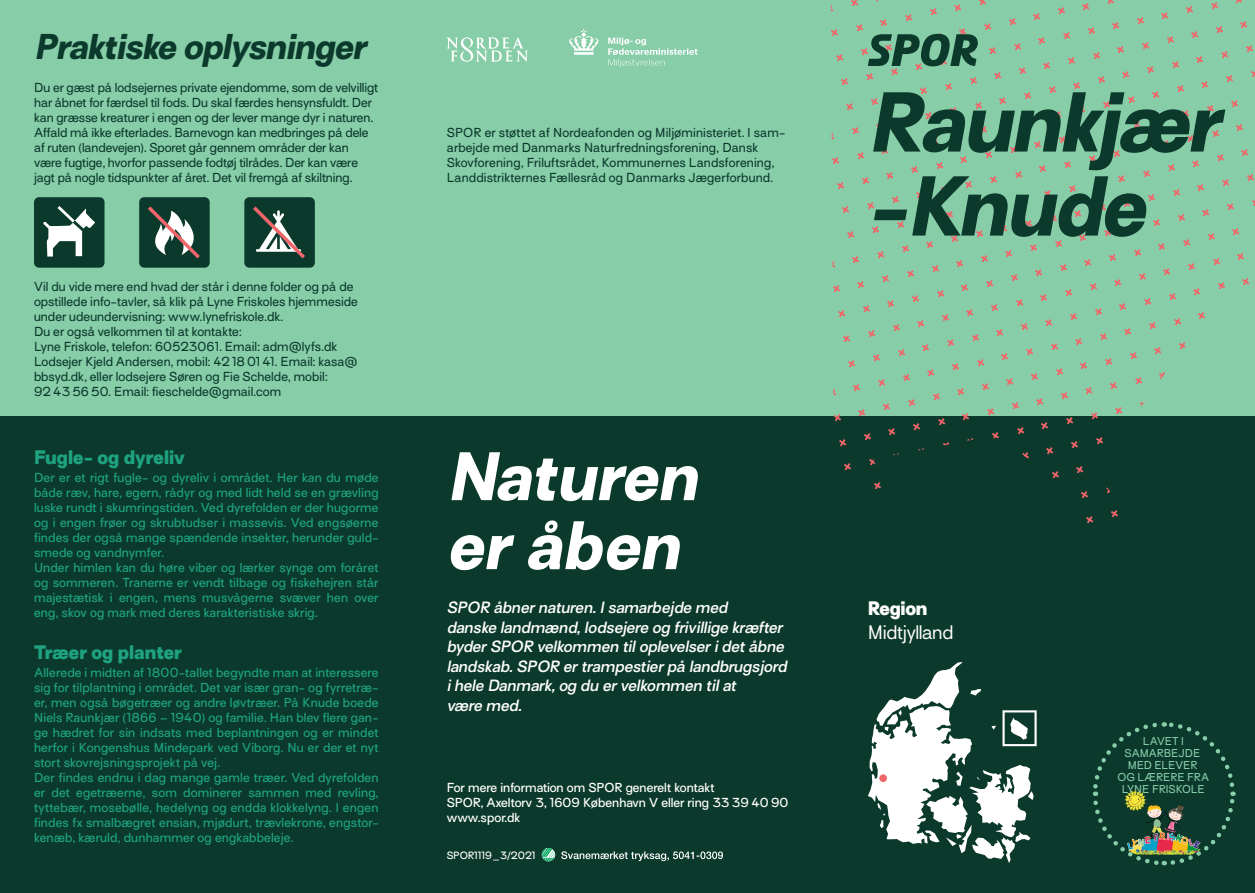
<style>
.page{position:relative;width:1255px;height:893px;background:#fff}
.page>*{position:absolute;margin:0;border:0;box-sizing:border-box;transform-origin:0 0}
.t1{font:italic 800 78px "Surt";letter-spacing:-.025em;color:#0b392c}
.t2{font:italic 800 63px "Surt";color:#fff}
.t3{font:italic 800 33px "Surt";letter-spacing:-.02em;color:#0b392c}
.Grøn_mellemrubrik__b{font:800 18px "Surt";color:#1ea280}
.t4{font:300 18px "Surt";letter-spacing:-.02em;color:#fff}
.t5{font:800 18px "Surt";letter-spacing:-.02em;color:#fff}
.t6{font:italic 600 15px/19.5px "Surt";color:#fff}
.Grøn_brødtekst__bags{font:500 12px/15px "Surt";letter-spacing:.01em;color:#1ea280;text-align:justify}
.Brødtekst{font:12px/15px "Surt";color:#0b392c}
.t7{font:500 12px/15px "Surt";color:#fff}
.t8{font:10.5px/12px "Surt";color:#87cda8;text-align:center}
.t9{font:500 9.75px "Surt";color:#fff}
</style>
<div class="page">
<div style="left:0;top:415px;width:1254px;height:478px;background:#0b392c"></div>
<div style="left:0;top:0;width:1254px;height:415px;background:#87cda8"></div>
<svg style="left:830px;top:0;width:424px;height:524px"></svg>
<svg style="left:446px;top:37px;width:82px;height:25px"></svg>
<svg style="left:569px;top:29px;width:128px;height:38px"></svg>
<svg style="left:867px;top:34px;width:110px;height:32px"></svg>
<svg style="left:868px;top:662px;width:168px;height:201px"></svg>
<div style="left:34px;top:197px;width:70px;height:71px;background:#0b392c;border-radius:5px"></div>
<svg style="left:43px;top:206px;width:52px;height:51px"></svg>
<div style="left:139px;top:197px;width:71px;height:71px;background:#0b392c;border-radius:5px"></div>
<svg style="left:148px;top:206px;width:52px;height:52px"></svg>
<div style="left:244px;top:197px;width:71px;height:71px;background:#0b392c;border-radius:5px"></div>
<svg style="left:253px;top:206px;width:52px;height:52px"></svg>
<div style="left:879px;top:774px;width:8px;height:8px;background:#f1666a;border-radius:50%"></div>
<svg style="left:1092px;top:722px;width:144px;height:144px"></svg>
<img style="left:1118px;top:788px;width:89px;height:67px">
<svg style="left:561px;top:851px;width:162px;height:10px"></svg>
<svg style="left:541px;top:848px;width:14px;height:13px"></svg>
<p class="t3" style="left:34px;top:26px;width:333px">Praktiske oplysninger</p>
<p class="Brødtekst" style="left:34px;top:81px;width:345px">Du er gæst på lodsejernes private ejendomme, som de velvilligt har åbnet for færdsel til fods. Du skal færdes hensynsfuldt. Der kan græsse kreaturer i engen og der lever mange dyr i naturen.<br>Affald må ikke efterlades. Barnevogn kan medbringes på dele af ruten (landevejen). Sporet går gennem områder der kan være fugtige, hvorfor passende fodtøj tilrådes. Der kan være jagt på nogle tidspunkter af året. Det vil fremgå af skiltning.</p>
<p class="Brødtekst" style="left:34px;top:280px;width:325px">Vil du vide mere end hvad der står i denne folder og på de opstillede info-tavler, så klik på Lyne Friskoles hjemmeside under udeundervisning: www.lynefriskole.dk.</p>
<p class="Brødtekst" style="left:34px;top:325px;width:209px">Du er også velkommen til at kontakte:</p>
<p class="Brødtekst" style="left:34px;top:340px;width:305px">Lyne Friskole, telefon: 60523061. Email: adm@lyfs.dk</p>
<p class="Brødtekst" style="left:34px;top:355px;width:325px">Lodsejer Kjeld Andersen, mobil: 42 18 01 41. Email: kasa@ bbsyd.dk, eller lodsejere Søren og Fie Schelde, mobil:<br>92 43 56 50. Email: fieschelde@gmail.com</p>
<p class="Grøn_mellemrubrik__b" style="left:34px;top:446px;width:152px">Fugle- og dyreliv</p>
<p class="Grøn_brødtekst__bags" style="left:34px;top:471px;width:346px">Der er et rigt fugle- og dyreliv i området. Her kan du møde både ræv, hare, egern, rådyr og med lidt held se en grævling luske rundt i skumringstiden. Ved dyrefolden er der hugorme og i engen frøer og skrubtudser i massevis. Ved engsøerne findes der også mange spændende insekter, herunder guld&shy;smede og vandnymfer.</p>
<p class="Grøn_brødtekst__bags" style="left:34px;top:561px;width:346px">Under himlen kan du høre viber og lærker synge om foråret og sommeren. Tranerne er vendt tilbage og fiskehejren står majestætisk i engen, mens musvågerne svæver hen over eng, skov og mark med deres karakteristiske skrig.</p>
<p class="Grøn_mellemrubrik__b" style="left:34px;top:641px;width:149px">Træer og planter</p>
<p class="Grøn_brødtekst__bags" style="left:34px;top:666px;width:346px">Allerede i midten af 1800-tallet begyndte man at interessere sig for tilplantning i området. Det var især gran- og fyrretræ&shy;er, men også bøgetræer og andre løvtræer. På Knude boede Niels Raunkjær (1866 – 1940) og familie. Han blev flere gan&shy;ge hædret for sin indsats med beplantningen og er mindet herfor i Kongenshus Mindepark ved Viborg. Nu er der et nyt stort skovrejsningsprojekt på vej.</p>
<p class="Grøn_brødtekst__bags" style="left:34px;top:771px;width:346px">Der findes endnu i dag mange gamle træer. Ved dyrefolden er det egetræerne, som dominerer sammen med revling, tyttebær, mosebølle, hedelyng og endda klokkelyng. I engen findes fx smalbægret ensian, mjødurt, trævlekrone, engstor&shy;kenæb, kæruld, dunhammer og engkabbeleje.</p>
<p class="Brødtekst" style="left:447px;top:126px;width:340px">SPOR er støttet af Nordeafonden og Miljøministeriet. I sam&shy;arbejde med Danmarks Naturfredningsforening, Dansk Skovforening, Friluftsrådet, Kommunernes Landsforening, Landdistrikternes Fællesråd og Danmarks Jægerforbund.</p>
<p class="t2" style="left:446px;top:436px;width:252px">Naturen</p>
<p class="t2" style="left:446px;top:505px;width:234px">er åben</p>
<p class="t6" style="left:446px;top:599px;width:341px">SPOR åbner naturen. I samarbejde med<br>danske landmænd, lodsejere og frivillige kræfter byder SPOR velkommen til oplevelser i det åbne landskab. SPOR er trampestier på landbrugsjord i hele Danmark, og du er velkommen til at<br>være med.</p>
<p class="t7" style="left:447px;top:781px;width:343px">For mere information om SPOR generelt kontakt<br>SPOR, Axeltorv 3, 1609 København V eller ring 33 39 40 90 www.spor.dk</p>
<p class="t9" style="left:446px;top:849px;width:90px">SPOR1119_3/2021</p>
<p class="t1" style="left:867px;top:73px;width:352px">Raunkjær</p>
<p class="t1" style="left:867px;top:157px;width:279px">-Knude</p>
<p class="t5" style="left:867px;top:597px;width:61px">Region</p>
<p class="t4" style="left:867px;top:621px;width:87px">Midtjylland</p>
<p class="t8" style="left:1117px;top:736px;width:93px">LAVET I<br>SAMARBEJDE<br>MED ELEVER<br>OG LÆRERE FRA<br>LYNE FRISKOLE</p>
</div>
